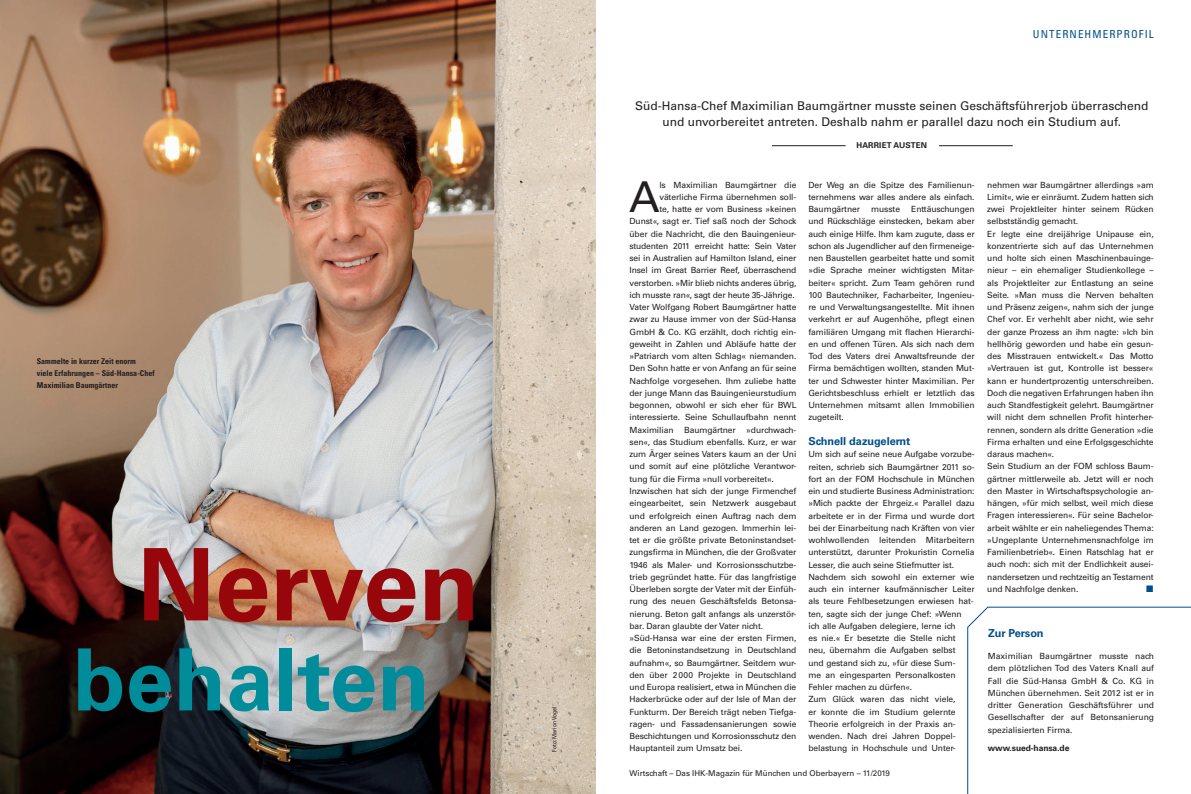
<style>
.page{position:relative;width:1191px;height:794px;background:#fff}
.page>*{position:absolute;margin:0;border:0;box-sizing:border-box;transform-origin:0 0}
.t1{font:700 100px "Univers LT Pro 65";color:#97060a}
.t2{font:700 86px "Univers LT Pro 65";color:#008c9b}
.t3{font:42.4px "Univers LT Pro 55 Roman";color:#231f20}
.t4{font:12px/16px "Univers LT Pro 55 Roman";color:#231f20;text-align:center}
.t5{font:700 11px "Univers LT Pro 65";letter-spacing:-.005em;color:#004f8c}
.t6{font:condensed 11px "Univers LT Pro";letter-spacing:.1em;color:#004f8c}
.t7{font:8.5px/12.2px "Univers LT Pro 55 Roman";letter-spacing:-.01em;color:#231f20;text-align:justify}
.t8{font:700 8.5px "Univers LT Pro 65";letter-spacing:-.01em;color:#231f20}
.t9{font:700 condensed 8px/12px "Univers LT Pro";color:#231f20}
.t10{font:8px "Univers LT Pro 55 Roman";color:#231f20}
.t11{font:700 8px "Univers LT Pro 65";letter-spacing:.02em;color:#231f20}
.t12{font:condensed 6px "Univers LT Pro";color:#231f20}
</style>
<div class="page">
<svg style="left:967px;top:606px;width:224px;height:188px"></svg>
<hr style="left:772px;top:145px;width:73px;height:1px;background:#231f20">
<hr style="left:939px;top:145px;width:73px;height:1px;background:#231f20">
<img style="left:0;top:0;width:595px;height:794px">
<p class="t9" style="left:37px;top:355px;width:119px">Sammelte in kurzer Zeit enorm<br>viele Erfahrungen – Süd-Hansa-Chef<br>Maximilian Baumgärtner</p>
<h1 class="t1" style="left:137px;top:514px;width:344px">Nerven</h1>
<h2 class="t2" style="left:73px;top:619px;width:358px">behalten</h2>
<p class="t12" style="left:550px;top:751px;width:47px;rotate:-90deg">Foto: Marion Vogel</p>
<p class="t6" style="left:1033px;top:27px;width:122px">UNTERNEHMERPROFIL</p>
<h3 class="t4" style="left:635px;top:98px;width:515px">Süd-Hansa-Chef Maximilian Baumgärtner musste seinen Geschäftsführerjob überraschend und unvorbereitet antreten. Deshalb nahm er parallel dazu noch ein Studium auf.</h3>
<p class="t11" style="left:856px;top:139px;width:72px">HARRIET AUSTEN</p>
<h3 class="t3" style="left:629px;top:168px;width:32px">A</h3>
<p class="t7" style="left:659px;top:178px;width:138px">ls Maximilian Baumgärtner die</p>
<p class="t7" style="left:659px;top:190px;width:138px">väterliche Firma übernehmen soll-</p>
<p class="t7" style="left:659px;top:203px;width:138px">te, hatte er vom Business »keinen</p>
<p class="t7" style="left:629px;top:215px;width:168px">Dunst«, sagt er. Tief saß noch der Schock</p>
<p class="t7" style="left:629px;top:227px;width:168px">über die Nachricht, die den Bauingenieur-</p>
<p class="t7" style="left:629px;top:239px;width:168px">studenten 2011 erreicht hatte: Sein Vater</p>
<p class="t7" style="left:629px;top:252px;width:168px">sei in Australien auf Hamilton Island, einer</p>
<p class="t7" style="left:629px;top:264px;width:168px">Insel im Great Barrier Reef, überraschend</p>
<p class="t7" style="left:629px;top:276px;width:168px">verstorben. »Mir blieb nichts anderes übrig,</p>
<p class="t7" style="left:629px;top:288px;width:167px">ich musste ran«, sagt der heute 35-Jährige.</p>
<p class="t7" style="left:629px;top:301px;width:168px">Vater Wolfgang Robert Baumgärtner hatte</p>
<p class="t7" style="left:629px;top:313px;width:168px">zwar zu Hause immer von der Süd-Hansa</p>
<p class="t7" style="left:629px;top:325px;width:168px">GmbH &amp; Co. KG erzählt, doch richtig ein-</p>
<p class="t7" style="left:629px;top:337px;width:168px">geweiht in Zahlen und Abläufe hatte der</p>
<p class="t7" style="left:629px;top:350px;width:168px">»Patriarch vom alten Schlag« niemanden.</p>
<p class="t7" style="left:629px;top:362px;width:168px">Den Sohn hatte er von Anfang an für seine</p>
<p class="t7" style="left:629px;top:374px;width:168px">Nachfolge vorgesehen. Ihm zuliebe hatte</p>
<p class="t7" style="left:629px;top:386px;width:168px">der junge Mann das Bauingenieurstudium</p>
<p class="t7" style="left:629px;top:399px;width:168px">begonnen, obwohl er sich eher für BWL</p>
<p class="t7" style="left:629px;top:411px;width:168px">interessierte. Seine Schullaufbahn nennt</p>
<p class="t7" style="left:629px;top:423px;width:168px">Maximilian Baumgärtner »durchwach-</p>
<p class="t7" style="left:629px;top:435px;width:168px">sen«, das Studium ebenfalls. Kurz, er war</p>
<p class="t7" style="left:629px;top:448px;width:168px">zum Ärger seines Vaters kaum an der Uni</p>
<p class="t7" style="left:629px;top:460px;width:168px">und somit auf eine plötzliche Verantwor-</p>
<p class="t7" style="left:629px;top:472px;width:146px">tung für die Firma »null vorbereitet«.</p>
<p class="t7" style="left:629px;top:484px;width:168px">Inzwischen hat sich der junge Firmenchef</p>
<p class="t7" style="left:629px;top:497px;width:168px">eingearbeitet, sein Netzwerk ausgebaut</p>
<p class="t7" style="left:629px;top:509px;width:168px">und erfolgreich einen Auftrag nach dem</p>
<p class="t7" style="left:629px;top:521px;width:168px">anderen an Land gezogen. Immerhin lei-</p>
<p class="t7" style="left:629px;top:533px;width:168px">tet er die größte private Betoninstandset-</p>
<p class="t7" style="left:629px;top:546px;width:168px">zungsfirma in München, die der Großvater</p>
<p class="t7" style="left:629px;top:558px;width:168px">1946 als Maler- und Korrosionsschutzbe-</p>
<p class="t7" style="left:629px;top:570px;width:168px">trieb gegründet hatte. Für das langfristige</p>
<p class="t7" style="left:629px;top:582px;width:168px">Überleben sorgte der Vater mit der Einfüh-</p>
<p class="t7" style="left:629px;top:595px;width:168px">rung des neuen Geschäftsfelds Betonsa-</p>
<p class="t7" style="left:629px;top:607px;width:168px">nierung. Beton galt anfangs als unzerstör-</p>
<p class="t7" style="left:629px;top:619px;width:135px">bar. Daran glaubte der Vater nicht.</p>
<p class="t7" style="left:629px;top:631px;width:168px">»Süd-Hansa war eine der ersten Firmen,</p>
<p class="t7" style="left:629px;top:644px;width:168px">die Betoninstandsetzung in Deutschland</p>
<p class="t7" style="left:629px;top:656px;width:168px">aufnahm«, so Baumgärtner. Seitdem wur-</p>
<p class="t7" style="left:629px;top:668px;width:168px">den über 2000 Projekte in Deutschland</p>
<p class="t7" style="left:629px;top:680px;width:168px">und Europa realisiert, etwa in München die</p>
<p class="t7" style="left:629px;top:693px;width:168px">Hackerbrücke oder auf der Isle of Man der</p>
<p class="t7" style="left:629px;top:705px;width:168px">Funkturm. Der Bereich trägt neben Tiefga-</p>
<p class="t7" style="left:629px;top:717px;width:168px">ragen- und Fassadensanierungen sowie</p>
<p class="t7" style="left:629px;top:729px;width:168px">Beschichtungen und Korrosionsschutz den</p>
<p class="t7" style="left:629px;top:742px;width:115px">Hauptanteil zum Umsatz bei.</p>
<p class="t7" style="left:808px;top:178px;width:168px">Der Weg an die Spitze des Familienun&shy;ternehmens war alles andere als einfach.<br>Baumgärtner</p>
<p class="t7" style="left:808px;top:203px;width:168px;text-indent:103px">Enttäuschungen und Rückschläge einstecken, bekam aber auch einige Hilfe. Ihm kam zugute, dass er schon als Jugendlicher auf den firmeneige&shy;nen Baustellen gearbeitet hatte und somit »die Sprache meiner wichtigsten Mitar&shy;beiter« spricht. Zum Team gehören rund 100 Bautechniker, Facharbeiter, Ingenieu&shy;re und Verwaltungsangestellte. Mit ihnen verkehrt er auf Augenhöhe, pflegt einen familiären Umgang mit flachen Hierarchi&shy;en und offenen Türen. Als sich nach dem Tod des Vaters drei Anwaltsfreunde der Firma bemächtigen wollten, standen Mut&shy;ter und Schwester hinter Maximilian. Per Gerichtsbeschluss erhielt er letztlich das Unternehmen mitsamt allen Immobilien zugeteilt.</p>
<p class="t5" style="left:808px;top:433px;width:104px">Schnell dazugelernt</p>
<p class="t7" style="left:808px;top:448px;width:168px;text-align:left">Um sich auf seine neue Aufgabe vorzube&shy;reiten, schrieb sich Baumgärtner 2011 so&shy;fort an der FOM Hochschule in München ein und studierte Business Administration: »Mich packte der Ehrgeiz.« Parallel dazu arbeitete er in der Firma und wurde dort bei der Einarbeitung nach Kräften von vier wohlwollenden leitenden Mitarbeitern unterstützt, darunter Prokuristin Cornelia Lesser, die auch seine Stiefmutter ist.<br>Nachdem sich sowohl ein externer wie auch ein interner kaufmännischer Leiter als teure Fehlbesetzungen erwiesen hat&shy;ten, sagte sich der junge Chef: »Wenn ich alle Aufgaben delegiere, lerne ich<br>es nie.« Er besetzte die Stelle nicht neu, übernahm die Aufgaben selbst<br>und gestand sich zu, »für diese Sum-<br>me an eingesparten Personalkosten Fehler machen zu dürfen«.<br>Zum Glück waren das nicht viele,<br>er konnte die im Studium gelernte Theorie erfolgreich in der Praxis an&shy;wenden. Nach drei Jahren Doppel&shy;belastung in Hochschule und Unter-</p>
<p class="t7" style="left:871px;top:203px;width:30px">musste</p>
<p class="t10" style="left:629px;top:767px;width:262px">Wirtschaft – Das IHK-Magazin für München und Oberbayern – 11/2019</p>
<p class="t7" style="left:987px;top:178px;width:168px;text-align:left">nehmen war Baumgärtner allerdings »am Limit«, wie er einräumt. Zudem hatten sich zwei Projektleiter hinter seinem Rücken selbstständig gemacht.<br>Er legte eine dreijährige Unipause ein, konzentrierte sich auf das Unternehmen und holte sich einen Maschinenbauinge&shy;nieur – ein ehemaliger Studienkollege – als Projektleiter zur Entlastung an seine Seite. »Man muss die Nerven behalten und Präsenz zeigen«, nahm sich der junge Chef vor. Er verhehlt aber nicht, wie sehr der ganze Prozess an ihm nagte: »Ich bin hellhörig geworden und habe ein gesun&shy;des Misstrauen entwickelt.« Das Motto »Vertrauen ist gut, Kontrolle ist besser« kann er hundertprozentig unterschreiben.<br>Doch die negativen Erfahrungen haben ihn auch Standfestigkeit gelehrt. Baumgärtner will nicht dem schnellen Profit hinterher&shy;rennen, sondern als dritte Generation »die Firma erhalten und eine Erfolgsgeschichte daraus machen«.<br>Sein Studium an der FOM schloss Baum&shy;gärtner mittlerweile ab. Jetzt will er noch den Master in Wirtschaftspsychologie an&shy;hängen, »für mich selbst, weil mich diese Fragen interessieren«. Für seine Bachelor&shy;arbeit wählte er ein naheliegendes Thema: »Ungeplante Unternehmensnachfolge im Familienbetrieb«. Einen Ratschlag hat er auch noch: sich mit der Endlichkeit ausei&shy;nandersetzen und rechtzeitig an Testament und Nachfolge denken.</p>
<p class="t5" style="left:988px;top:625px;width:57px">Zur Person</p>
<p class="t7" style="left:987px;top:649px;width:168px">Maximilian Baumgärtner musste nach dem plötzlichen Tod des Vaters Knall auf Fall die Süd-Hansa GmbH &amp; Co. KG in München übernehmen. Seit 2012 ist er in dritter Generation Geschäftsführer und Gesellschafter der auf Betonsanierung spezialisierten Firma.</p>
<p class="t8" style="left:987px;top:741px;width:83px">www.sued-hansa.de</p>
</div>
